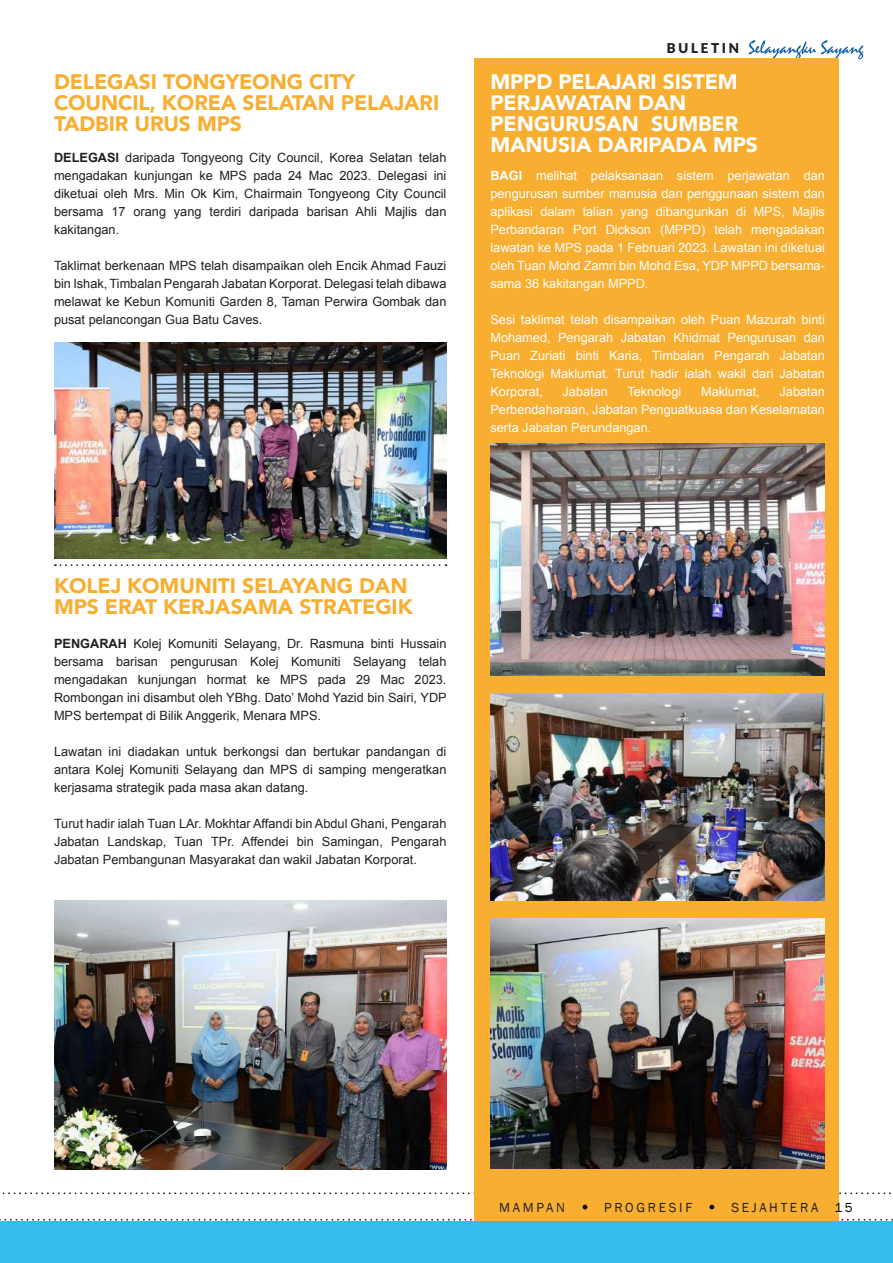
<style>
.page{position:relative;width:893px;height:1263px;background:#fff}
.page>*{position:absolute;margin:0;border:0;box-sizing:border-box;transform-origin:0 0}
.t1{font:900 21px/21px "Avenir";letter-spacing:-.005em;color:#f7ae31}
.t2{font:900 21px/21px "Avenir";letter-spacing:-.005em;color:#fff}
.t3{font:13.5px "Franklin Gothic";letter-spacing:.2em;color:#231f20}
.t4{font:900 13.5px "Lato";letter-spacing:.2em;color:#231f20}
.t5{font:12.75px/18px "Arial";color:#231f20;text-align:justify}
.t6{font:12.75px/18px "Arial";color:#fff;text-align:justify}
.s1{font-weight:700}
.s2{color:#040503}
</style>
<div class="page">
<svg style="left:0;top:1219px;width:893px;height:1px"></svg>
<svg style="left:2px;top:1192px;width:889px;height:2px"></svg>
<svg style="left:748px;top:40px;width:115px;height:19px"></svg>
<div style="left:475px;top:59px;width:364px;height:1168px;background:#f7ae31"></div>
<img style="left:54px;top:342px;width:392px;height:216px">
<img style="left:54px;top:900px;width:392px;height:269px">
<img style="left:490px;top:443px;width:335px;height:232px">
<img style="left:490px;top:694px;width:335px;height:206px">
<img style="left:490px;top:918px;width:335px;height:251px">
<svg style="left:55px;top:564px;width:392px;height:2px"></svg>
<div style="left:0;top:1221px;width:893px;height:42px;background:#34bced"></div>
<svg style="left:583px;top:1205px;width:4px;height:4px"></svg>
<svg style="left:709px;top:1205px;width:5px;height:4px"></svg>
<h1 class="t1" style="left:54px;top:71px;width:387px">DELEGASI TONGYEONG CITY<br>COUNCIL, KOREA SELATAN PELAJARI<br>TADBIR URUS MPS</h1>
<p class="t5" style="left:54px;top:149px;width:394px"><span class="s1">DELEGASI</span> daripada Tongyeong City Council, Korea Selatan telah mengadakan kunjungan ke MPS pada 24 Mac 2023. Delegasi ini diketuai oleh Mrs. Min Ok Kim, Chairmain Tongyeong City Council bersama 17 orang yang terdiri daripada barisan Ahli Majlis dan kakitangan.</p>
<p class="t5" style="left:54px;top:257px;width:394px">Taklimat berkenaan MPS telah disampaikan oleh Encik Ahmad Fauzi bin Ishak, Timbalan Pengarah Jabatan Korporat. Delegasi telah dibawa melawat ke Kebun Komuniti Garden 8, Taman Perwira Gombak dan pusat pelancongan Gua Batu Caves.</p>
<p class="t4" style="left:667px;top:40px;width:74px">BULETIN</p>
<h1 class="t2" style="left:490px;top:71px;width:269px">MPPD PELAJARI SISTEM<br>PERJAWATAN DAN<br>PENGURUSAN SUMBER<br>MANUSIA DARIPADA MPS</h1>
<p class="t6" style="left:490px;top:167px;width:336px"><span class="s1">BAGI</span> melihat pelaksanaan sistem perjawatan dan pengurusan sumber manusia dan penggunaan sistem dan aplikasi dalam talian yang dibangunkan di MPS, Majlis Perbandaran Port Dickson (MPPD) telah mengadakan lawatan ke MPS pada 1 Februari 2023. Lawatan ini diketuai oleh Tuan Mohd Zamri bin Mohd Esa, YDP MPPD bersama&shy;sama 36 kakitangan MPPD.</p>
<p class="t6" style="left:490px;top:311px;width:336px">Sesi taklimat telah disampaikan oleh Puan Mazurah binti Mohamed, Pengarah Jabatan Khidmat Pengurusan dan Puan Zuriati binti Karia, Timbalan Pengarah Jabatan Teknologi Maklumat. Turut hadir ialah wakil dari Jabatan Korporat,</p>
<p class="t6" style="left:490px;top:383px;width:336px;text-indent:289px">Jabatan Perbendaharaan, Jabatan Penguatkuasa dan Keselamatan serta Jabatan Perundangan.</p>
<p class="t6" style="left:563px;top:383px;width:47px">Jabatan</p>
<p class="t6" style="left:627px;top:383px;width:55px">Teknologi</p>
<p class="t6" style="left:701px;top:383px;width:60px">Maklumat,</p>
<h1 class="t1" style="left:54px;top:575px;width:360px">KOLEJ KOMUNITI SELAYANG DAN<br>MPS ERAT KERJASAMA STRATEGIK</h1>
<p class="t5" style="left:54px;top:635px;width:394px"><span class="s1">PENGARAH</span> Kolej Komuniti Selayang, Dr. Rasmuna binti Hussain bersama barisan pengurusan Kolej Komuniti Selayang telah mengadakan kunjungan hormat ke MPS pada 29 Mac 2023.<br>Rombongan ini disambut oleh YBhg. Dato’ Mohd Yazid bin Sairi, YDP MPS bertempat di Bilik Anggerik, Menara MPS.</p>
<p class="t5" style="left:54px;top:743px;width:394px">Lawatan ini diadakan untuk berkongsi dan bertukar pandangan di antara Kolej Komuniti Selayang dan MPS di samping mengeratkan kerjasama strategik pada masa akan datang.</p>
<p class="t5" style="left:54px;top:815px;width:394px">Turut hadir ialah Tuan LAr. Mokhtar Affandi bin Abdul Ghani, Pengarah Jabatan Landskap, Tuan TPr. Affendei bin Samingan, Pengarah Jabatan Pembangunan Masyarakat dan wakil Jabatan Korporat.</p>
<p class="t3" style="left:499px;top:1199px;width:67px">MAMPAN</p>
<p class="t3" style="left:604px;top:1199px;width:90px">PROGRESIF</p>
<p class="t3" style="left:731px;top:1199px;width:123px">SEJAHTERA <span class="s2">15</span></p>
</div>
